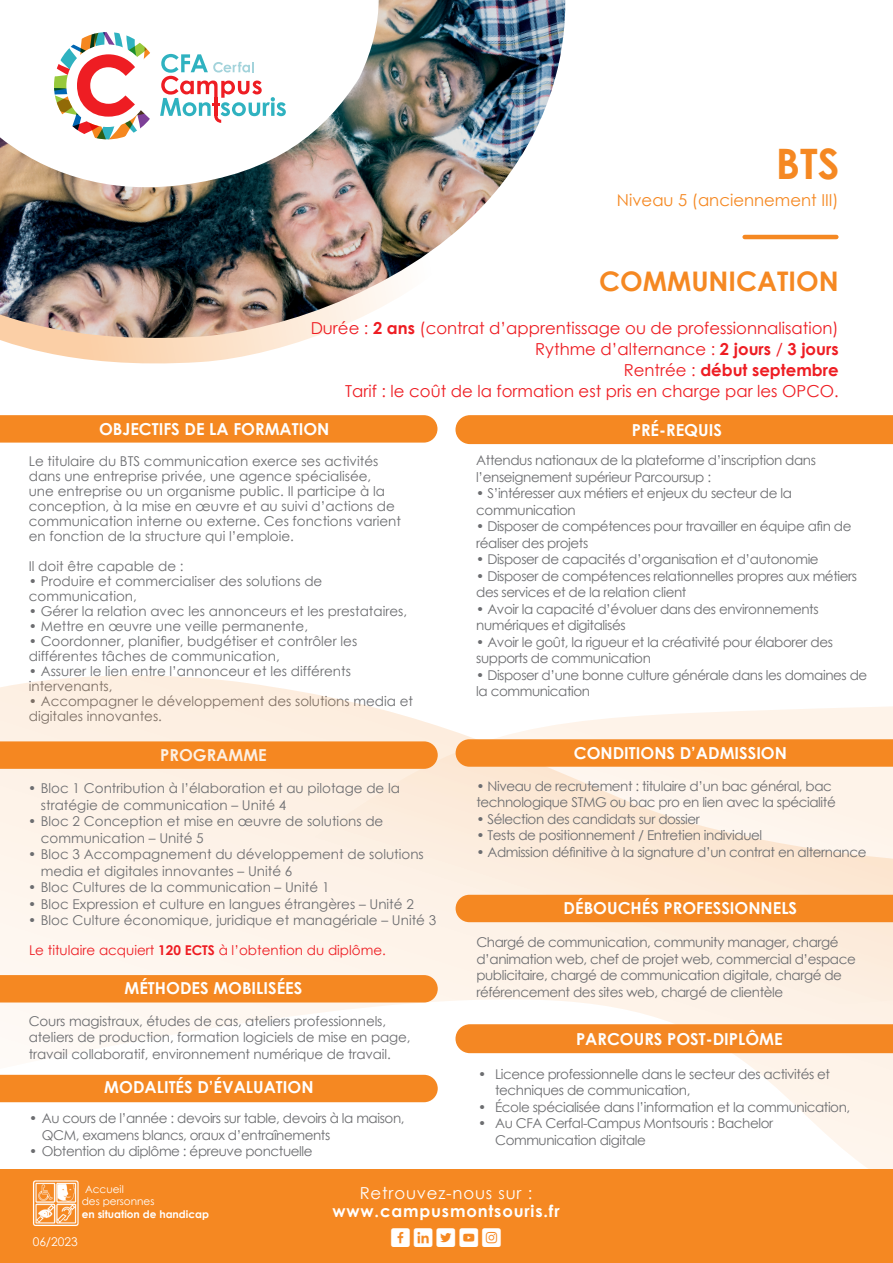
<style>
.page{position:relative;width:893px;height:1263px;background:#fff}
.page>*{position:absolute;margin:0;border:0;box-sizing:border-box;transform-origin:0 0}
.t1{font:700 42px "Century Gothic";color:#f58822}
.t2{font:700 27px "Century Gothic";color:#f58822}
.t3{font:16.65px "Social Shapes";letter-spacing:.16em;color:#fff}
.t4{font:16.5px/21px "Century Gothic";color:#ee1d23;text-align:right}
.t5{font:700 16.5px "Century Gothic";color:#fff}
.t6{font:16.5px "Century Gothic";color:#f58822}
.t7{font:700 16.5px "Century Gothic";letter-spacing:.05em;color:#fff}
.t8{font:16.5px "Century Gothic";letter-spacing:.05em;color:#fff}
.t9{font:13.5px/16.5px "Century Gothic";letter-spacing:-.03em;color:#6c6d70}
.t10{font:13.5px/15px "Century Gothic";color:#6c6d70}
.t11{font:13.5px/16.5px "Century Gothic";letter-spacing:-.01em;color:#6c6d70}
.t12{font:13.5px "Century Gothic";color:#ee1d23}
.t13{font:12px "Century Gothic";color:#fff}
.t14{font:700 10.5px "Century Gothic";color:#fff}
.t15{font:10.5px/12.6px "Century Gothic";color:#fff}
.s1{font-weight:700}
</style>
<div class="page">
<svg style="left:9px;top:343px;width:286px;height:21px"></svg>
<img style="left:0;top:0;width:566px;height:343px">
<svg style="left:0;top:675px;width:893px;height:494px"></svg>
<svg style="left:0;top:705px;width:893px;height:328px;background:#fcecdd"></svg>
<svg style="left:0;top:415px;width:437px;height:28px;background:#f58b27"></svg>
<div style="left:0;top:975px;width:438px;height:27px;background:#f58822"></div>
<div style="left:0;top:1075px;width:438px;height:27px;background:#f58822"></div>
<div style="left:455px;top:415px;width:438px;height:29px;background:#f58822"></div>
<div style="left:456px;top:895px;width:437px;height:27px;background:#f58822"></div>
<svg style="left:456px;top:739px;width:437px;height:28px;background:#f58a27"></svg>
<div style="left:455px;top:1024px;width:438px;height:29px;background:#f48723"></div>
<div style="left:0;top:1169px;width:893px;height:94px;background:#f58822"></div>
<img style="left:32px;top:1180px;width:47px;height:47px">
<hr style="left:745px;top:235px;width:91px;height:4px;background:#f58822">
<h1 class="t1" style="left:776px;top:132px;width:65px">BTS</h1>
<p class="t6" style="left:617px;top:188px;width:223px">Niveau 5 (anciennement III)</p>
<h2 class="t2" style="left:599px;top:261px;width:241px">COMMUNICATION</h2>
<p class="t4" style="left:311px;top:317px;width:529px">Durée : <span class="s1">2 ans</span> (contrat d’apprentissage ou de professionnalisation)<br>Rythme d’alternance : <span class="s1">2 jours</span> / <span class="s1">3 jours<br></span>Rentrée : <span class="s1">début septembre<br></span>Tarif : le coût de la formation est pris en charge par les OPCO.</p>
<p class="t5" style="left:99px;top:417px;width:232px">OBJECTIFS DE LA FORMATION</p>
<p class="t10" style="left:29px;top:454px;width:374px">Le titulaire du BTS communication exerce ses activités dans une entreprise privée, une agence spécialisée,<br>une entreprise ou un organisme public. Il participe à la conception, à la mise en œuvre et au suivi d’actions de communication interne ou externe. Ces fonctions varient en fonction de la structure qui l’emploie.</p>
<p class="t10" style="left:29px;top:559px;width:156px">Il doit être capable de :</p>
<p class="t10" style="left:29px;top:574px;width:295px">• Produire et commercialiser des solutions de communication,</p>
<p class="t10" style="left:29px;top:604px;width:380px">• Gérer la relation avec les annonceurs et les prestataires,</p>
<p class="t10" style="left:29px;top:619px;width:281px">• Mettre en œuvre une veille permanente,</p>
<p class="t10" style="left:29px;top:634px;width:330px">• Coordonner, planifier, budgétiser et contrôler les différentes tâches de communication,</p>
<p class="t10" style="left:29px;top:664px;width:324px">• Assurer le lien entre l’annonceur et les différents intervenants,</p>
<p class="t10" style="left:29px;top:694px;width:386px">• Accompagner le développement des solutions media et digitales innovantes.</p>
<p class="t5" style="left:160px;top:743px;width:108px">PROGRAMME</p>
<p class="t10" style="left:41px;top:780px;width:361px;line-height:16.5px;text-indent:-13px">• Bloc 1 Contribution à l’élaboration et au pilotage de la stratégie de communication – Unité 4</p>
<p class="t10" style="left:41px;top:813px;width:344px;line-height:16.5px;text-indent:-13px">• Bloc 2 Conception et mise en œuvre de solutions de communication – Unité 5</p>
<p class="t10" style="left:41px;top:846px;width:384px;line-height:16.5px;text-indent:-13px">• Bloc 3 Accompagnement du développement de solutions media et digitales innovantes – Unité 6</p>
<p class="t10" style="left:28px;top:879px;width:303px">• Bloc Cultures de la communication – Unité 1</p>
<p class="t10" style="left:28px;top:896px;width:387px">• Bloc Expression et culture en langues étrangères – Unité 2</p>
<p class="t10" style="left:28px;top:912px;width:410px">• Bloc Culture économique, juridique et managériale – Unité 3</p>
<p class="t12" style="left:29px;top:941px;width:358px">Le titulaire acquiert <span class="s1">120 ECTS</span> à l’obtention du diplôme.</p>
<p class="t5" style="left:125px;top:975px;width:179px">MÉTHODES MOBILISÉES</p>
<p class="t11" style="left:29px;top:1012px;width:383px">Cours magistraux, études de cas, ateliers professionnels, ateliers de production, formation logiciels de mise en page, travail collaboratif, environnement numérique de travail.</p>
<p class="t5" style="left:104px;top:1075px;width:211px">MODALITÉS D’ÉVALUATION</p>
<p class="t9" style="left:42px;top:1110px;width:364px;text-indent:-13px">• Au cours de l’année : devoirs sur table, devoirs à la maison,<br>QCM, examens blancs, oraux d’entraînements</p>
<p class="t9" style="left:29px;top:1143px;width:285px">• Obtention du diplôme : épreuve ponctuelle</p>
<p class="t5" style="left:632px;top:417px;width:92px">PRÉ-REQUIS</p>
<p class="t9" style="left:476px;top:452px;width:341px">Attendus nationaux de la plateforme d’inscription dans l’enseignement supérieur Parcoursup :</p>
<p class="t9" style="left:476px;top:485px;width:317px">• S’intéresser aux métiers et enjeux du secteur de la communication</p>
<p class="t9" style="left:476px;top:518px;width:377px">• Disposer de compétences pour travailler en équipe afin de réaliser des projets</p>
<p class="t9" style="left:476px;top:551px;width:344px">• Disposer de capacités d’organisation et d’autonomie</p>
<p class="t9" style="left:476px;top:567px;width:382px">• Disposer de compétences relationnelles propres aux métiers des services et de la relation client</p>
<p class="t9" style="left:476px;top:600px;width:344px">• Avoir la capacité d’évoluer dans des environnements numériques et digitalisés</p>
<p class="t9" style="left:476px;top:633px;width:358px">• Avoir le goût, la rigueur et la créativité pour élaborer des supports de communication</p>
<p class="t9" style="left:476px;top:666px;width:393px">• Disposer d’une bonne culture générale dans les domaines de la communication</p>
<p class="t5" style="left:574px;top:741px;width:215px">CONDITIONS D’ADMISSION</p>
<p class="t9" style="left:476px;top:777px;width:361px">• Niveau de recrutement : titulaire d’un bac général, bac technologique STMG ou bac pro en lien avec la spécialité</p>
<p class="t9" style="left:476px;top:810px;width:225px">• Sélection des candidats sur dossier</p>
<p class="t9" style="left:476px;top:827px;width:287px">• Tests de positionnement / Entretien individuel</p>
<p class="t9" style="left:476px;top:843px;width:392px">• Admission définitive à la signature d’un contrat en alternance</p>
<p class="t5" style="left:564px;top:896px;width:235px">DÉBOUCHÉS PROFESSIONNELS</p>
<p class="t9" style="left:476px;top:934px;width:381px">Chargé de communication, community manager, chargé d’animation web, chef de projet web, commercial d’espace publicitaire, chargé de communication digitale, chargé de référencement des sites web, chargé de clientèle</p>
<p class="t5" style="left:576px;top:1026px;width:208px">PARCOURS POST-DIPLÔME</p>
<p class="t9" style="left:495px;top:1065px;width:337px;text-indent:-17px">• Licence professionnelle dans le secteur des activités et techniques de communication,</p>
<p class="t9" style="left:478px;top:1098px;width:374px">• École spécialisée dans l’information et la communication,</p>
<p class="t9" style="left:495px;top:1115px;width:280px;text-indent:-17px">• Au CFA Cerfal-Campus Montsouris : Bachelor<br>Communication digitale</p>
<p class="t15" style="left:82px;top:1182px;width:74px;text-indent:3px">Accueil<br>des personnes</p>
<p class="t14" style="left:82px;top:1206px;width:129px">en situation de handicap</p>
<p class="t8" style="left:360px;top:1181px;width:174px">Retrouvez-nous sur :</p>
<p class="t7" style="left:333px;top:1198px;width:229px">www.campusmontsouris.fr</p>
<p class="t13" style="left:33px;top:1233px;width:47px">06/2023</p>
<p class="t3" style="left:390px;top:1231px;width:113px">FjÕùd</p>
</div>
